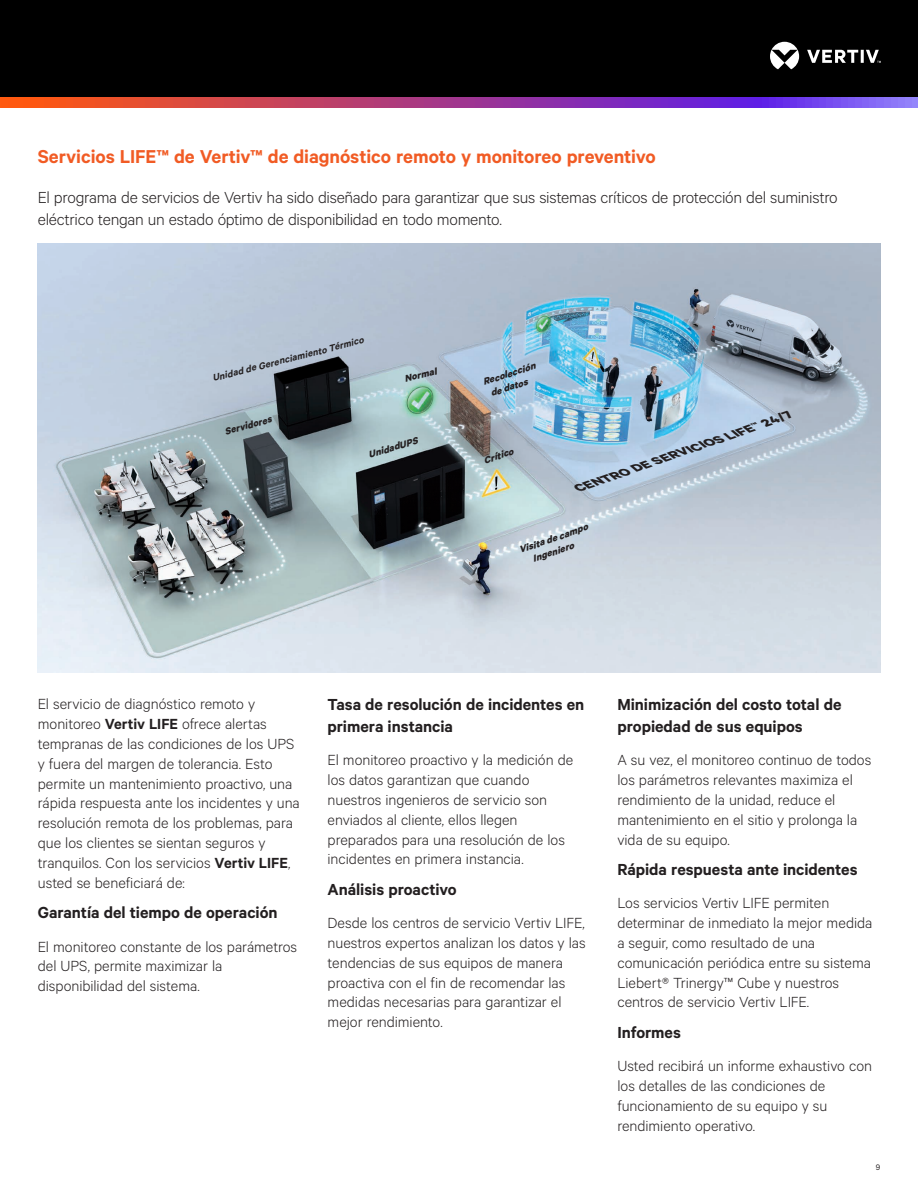
<style>
.page{position:relative;width:918px;height:1188px;background:#fff}
.page>*{position:absolute;margin:0;border:0;box-sizing:border-box;transform-origin:0 0}
.t1{font:600 21px "Calibre";letter-spacing:-.005em;color:#f15b24}
.t2{font:600 18px/21.6px "Calibre";color:#231f20}
.t3{font:300 18px/21.6px "Calibre";letter-spacing:-.015em;color:#231f20}
.t4{font:300 16.5px/19.8px "Calibre";color:#231f20}
.t5{font:italic 700 12.9px "Calibre";color:#231f20;scale:1.24 1}
.t6{font:italic 700 10.95px "Calibre";color:#231f20;scale:.96 1}
.t7{font:italic 700 10.8px/12.9px "Calibre";color:#231f20}
.t8{font:italic 600 10.8px "Calibre";color:#231f20}
.t9{font:9px "Calibre";color:#231f20}
.s1{font-weight:600}
</style>
<div class="page">
<div style="left:0;top:0;width:918px;height:108px;background:#000"></div>
<svg style="left:770px;top:42px;width:111px;height:27px"></svg>
<svg style="left:0;top:98px;width:918px;height:10px;background:#a73f8c"></svg>
<img style="left:38px;top:243px;width:842px;height:430px">
<p class="t1" style="left:38px;top:144px;width:620px">Servicios LIFE™ de Vertiv™ de diagnóstico remoto y monitoreo preventivo</p>
<p class="t3" style="left:38px;top:186px;width:801px">El programa de servicios de Vertiv ha sido diseñado para garantizar que sus sistemas críticos de protección del suministro eléctrico tengan un estado óptimo de disponibilidad en todo momento.</p>
<p class="t8" style="left:211px;top:371px;width:157px;rotate:-14deg">Unidad de Gerenciamiento Térmico</p>
<p class="t7" style="left:403px;top:372px;width:34px;rotate:-14deg">Normal</p>
<p class="t6" style="left:223px;top:425px;width:52px;rotate:-16deg">Servidores</p>
<p class="t7" style="left:367px;top:448px;width:52px;rotate:-17deg">UnidadUPS</p>
<p class="t7" style="left:485px;top:374px;width:52px;text-indent:-4px;rotate:-18deg">Recolección de datos</p>
<p class="t7" style="left:482px;top:454px;width:32px;rotate:-18deg">Crítico</p>
<p class="t5" style="left:575px;top:481px;width:186px;rotate:-19deg">CENTRO DE SERVICIOS LIFE<sup>™</sup> 24/7</p>
<p class="t7" style="left:526px;top:540px;width:64px;text-indent:-10px;rotate:-19deg">Visita de campo<br>Ingeniero</p>
<p class="t4" style="left:38px;top:694px;width:264px">El servicio de diagnóstico remoto y monitoreo <span class="s1">Vertiv LIFE</span> ofrece alertas tempranas de las condiciones de los UPS y fuera del margen de tolerancia. Esto permite un mantenimiento proactivo, una rápida respuesta ante los incidentes y una resolución remota de los problemas, para que los clientes se sientan seguros y tranquilos. Con los servicios <span class="s1">Vertiv LIFE</span>, usted se beneficiará de:</p>
<p class="t2" style="left:38px;top:901px;width:241px">Garantía del tiempo de operación</p>
<p class="t4" style="left:38px;top:936px;width:261px">El monitoreo constante de los parámetros del UPS, permite maximizar la disponibilidad del sistema.</p>
<p class="t2" style="left:328px;top:694px;width:258px">Tasa de resolución de incidentes en primera instancia</p>
<p class="t4" style="left:328px;top:750px;width:247px">El monitoreo proactivo y la medición de los datos garantizan que cuando nuestros ingenieros de servicio son enviados al cliente, ellos llegen preparados para una resolución de los incidentes en primera instancia.</p>
<p class="t2" style="left:328px;top:878px;width:131px">Análisis proactivo</p>
<p class="t4" style="left:328px;top:913px;width:260px">Desde los centros de servicio Vertiv LIFE, nuestros expertos analizan los datos y las tendencias de sus equipos de manera proactiva con el fin de recomendar las medidas necesarias para garantizar el mejor rendimiento.</p>
<p class="t2" style="left:617px;top:694px;width:226px">Minimización del costo total de propiedad de sus equipos</p>
<p class="t4" style="left:617px;top:750px;width:255px">A su vez, el monitoreo continuo de todos los parámetros relevantes maximiza el rendimiento de la unidad, reduce el mantenimiento en el sitio y prolonga la vida de su equipo.</p>
<p class="t2" style="left:617px;top:858px;width:242px">Rápida respuesta ante incidentes</p>
<p class="t4" style="left:617px;top:893px;width:257px">Los servicios Vertiv LIFE permiten determinar de inmediato la mejor medida a seguir, como resultado de una comunicación periódica entre su sistema Liebert® Trinergy™ Cube y nuestros centros de servicio Vertiv LIFE.</p>
<p class="t2" style="left:617px;top:1021px;width:65px">Informes</p>
<p class="t4" style="left:617px;top:1056px;width:256px">Usted recibirá un informe exhaustivo con los detalles de las condiciones de funcionamiento de su equipo y su rendimiento operativo.</p>
<p class="t9" style="left:876px;top:1162px;width:6px">9</p>
</div>
